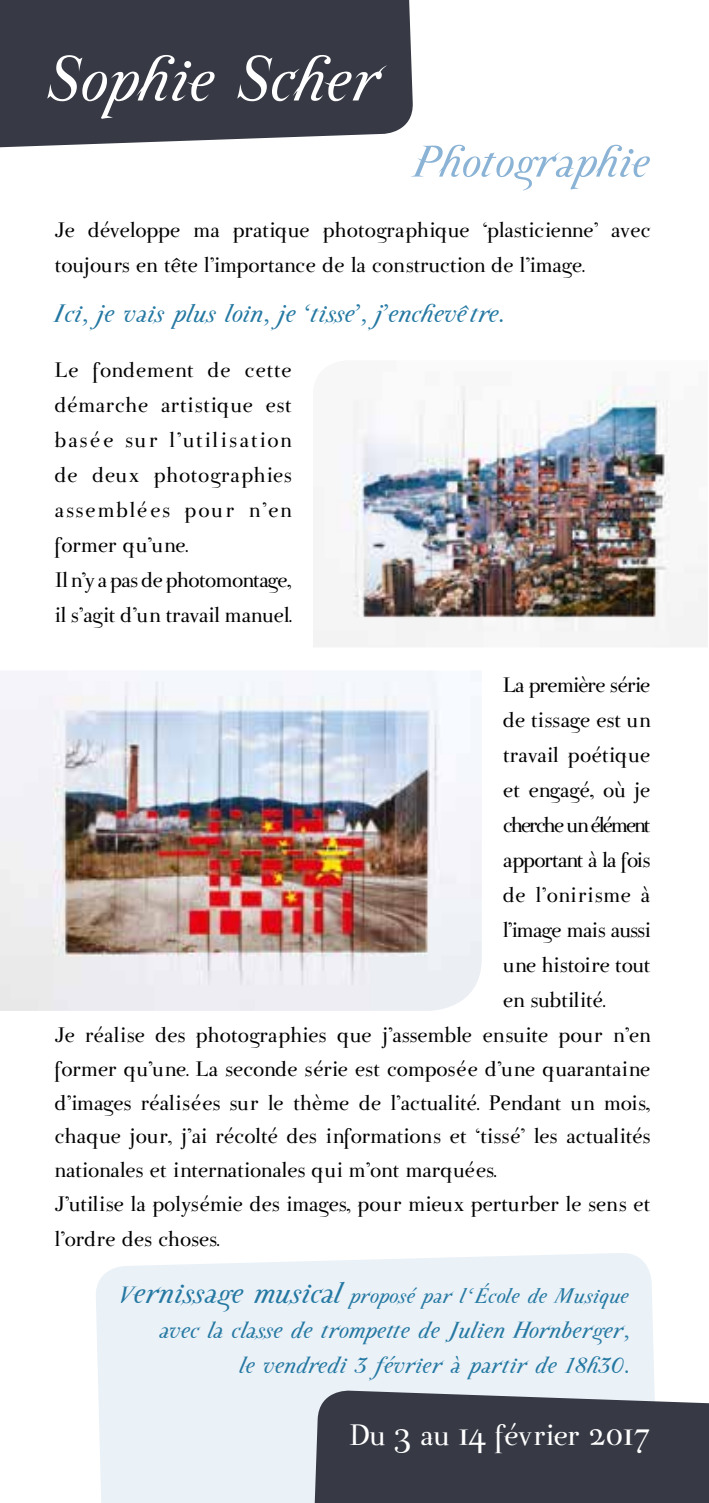
<style>
.page{position:relative;width:709px;height:1503px;background:#fff}
.page>*{position:absolute;margin:0;border:0;box-sizing:border-box;transform-origin:0 0}
.t1{font:italic 75px "Parma Petit";color:#fff}
.t2{font:italic 52.5px "Parma Petit";color:#8ab3d5}
.t3{font:35px "Parma Petit";color:#fff}
.t4{font:italic 30px "Parma Petit";color:#2478a2}
.t5{font:italic 27.5px/35px "Parma Petit";color:#2478a2;text-align:right}
.t6{font:25px/35px "Parma Petit";color:#000}
.t7{font:25px/35px "Parma Petit";letter-spacing:.025em;color:#000}
.t8{font:italic 25px "Parma Petit";color:#2478a2}
.t9{font:25px "Parma Petit";letter-spacing:-.075em;color:#000}
.t10{font:25px "Parma Petit";letter-spacing:-.035em;color:#000}
.t11{font:25px "Parma Petit";letter-spacing:-.025em;color:#000}
.t12{font:25px "Parma Petit";letter-spacing:-.03em;color:#000}
.s1{font-size:27.5px}
.s2{font-size:35px}
</style>
<div class="page">
<div style="left:96px;top:1253px;width:559px;height:249px;background:#eaf1f7"></div>
<div style="left:0;top:0;width:413px;height:148px;background:#373a45"></div>
<svg style="left:313px;top:1389px;width:396px;height:113px;fill:#373a45"></svg>
<img style="left:0;top:671px;width:482px;height:339px">
<img style="left:313px;top:385px;width:394px;height:262px">
<h1 class="t1" style="left:48px;top:38px;width:335px">Sophie Scher</h1>
<h2 class="t2" style="left:413px;top:133px;width:239px">Photographie</h2>
<p class="t6" style="left:55px;top:212px;width:597px">Je développe ma pratique photographique ‘plasticienne’ avec toujours en tête l’importance de la construction de l’image.</p>
<p class="t4" style="left:55px;top:296px;width:450px">Ici, je vais plus loin, je ‘tisse’, j’enchevêtre.</p>
<p class="t7" style="left:55px;top:352px;width:238px">Le fondement de cette démarche artistique est basée sur l’utilisation de deux photographies assemblées pour n’en former qu’une.<br>Il n’y a pas de photomontage, il s’agit d’un travail manuel.</p>
<p class="t12" style="left:503px;top:671px;width:149px">La première série</p>
<p class="t6" style="left:503px;top:702px;width:149px">de tissage est un</p>
<p class="t6" style="left:503px;top:737px;width:149px">travail poétique</p>
<p class="t6" style="left:503px;top:772px;width:149px">et engagé, où je</p>
<p class="t9" style="left:503px;top:811px;width:149px">cherche un élément</p>
<p class="t10" style="left:503px;top:846px;width:149px">apportant à la fois</p>
<p class="t7" style="left:503px;top:877px;width:149px">de l’onirisme à</p>
<p class="t11" style="left:503px;top:916px;width:149px">l’image mais aussi</p>
<p class="t6" style="left:503px;top:947px;width:149px">une histoire tout</p>
<p class="t6" style="left:503px;top:982px;width:104px">en subtilité.</p>
<p class="t6" style="left:55px;top:1017px;width:597px">Je réalise des photographies que j’assemble ensuite pour n’en</p>
<p class="t6" style="left:55px;top:1051px;width:597px">former qu’une. La seconde série est composée d’une quarantaine</p>
<p class="t6" style="left:55px;top:1085px;width:597px">d’images réalisées sur le thème de l’actualité. Pendant un mois,</p>
<p class="t6" style="left:55px;top:1118px;width:597px">chaque jour, j’ai récolté des informations et ‘tissé’ les actualités</p>
<p class="t6" style="left:55px;top:1152px;width:443px">nationales et internationales qui m’ont marquées.</p>
<p class="t6" style="left:55px;top:1186px;width:597px">J’utilise la polysémie des images, pour mieux perturber le sens et</p>
<p class="t6" style="left:55px;top:1221px;width:166px">l’ordre des choses.</p>
<p class="t8" style="left:120px;top:1282px;width:510px"><span class="s1">V</span><span class="s2">ernissage musical</span> proposé par l' École de Musique</p>
<p class="t5" style="left:159px;top:1313px;width:471px">avec la classe de trompette de Julien Hornberger, le vendredi 3 février à partir de 18h30.</p>
<h3 class="t3" style="left:349px;top:1415px;width:304px">Du 3 au 14 février 2017</h3>
</div>
